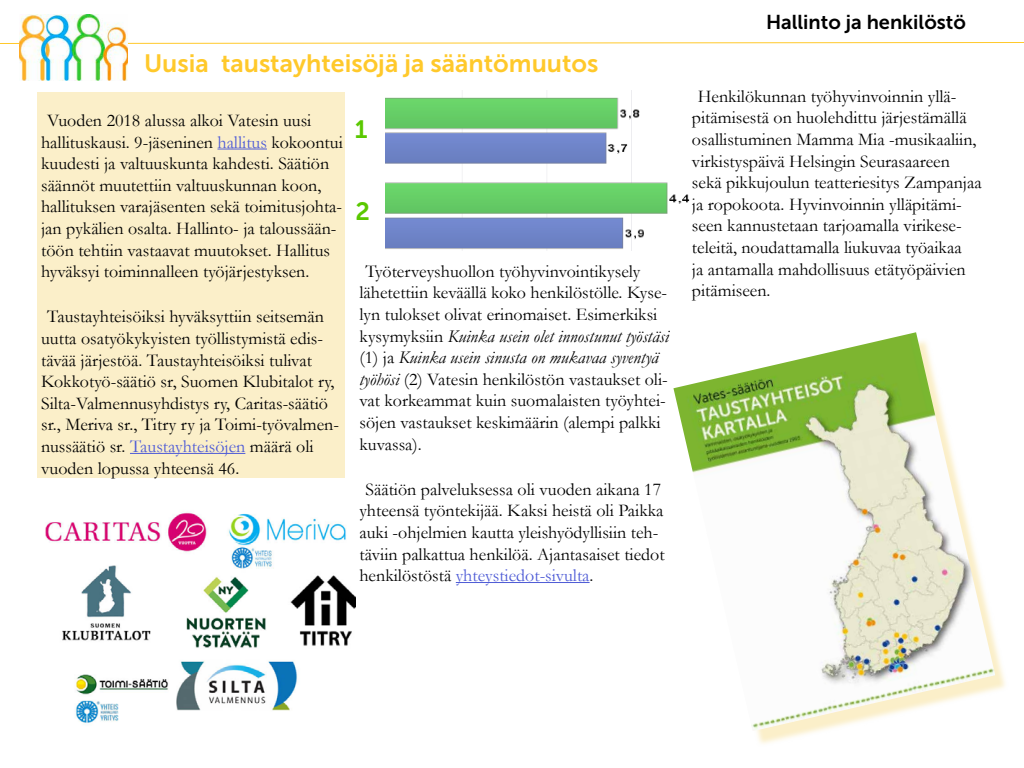
<style>
.page{position:relative;width:1024px;height:768px;background:#fff}
.page>*{position:absolute;margin:0;border:0;box-sizing:border-box;transform-origin:0 0}
.t1{font:25px "Museo Sans 700";color:#ffc92b}
.t2{font:25px "Museo Sans 700";color:#5ac800}
.t3{font:20px "Museo Sans 700";color:#000}
.t4{font:18px/21.6px "Garamond";color:#000}
.s1{color:#4f5cd6}
.s2{font-style:italic}
</style>
<div class="page">
<svg style="left:0;top:42px;width:1024px;height:2px;background:#ffe394"></svg>
<svg style="left:757px;top:640px;width:248px;height:104px"></svg>
<img style="left:673px;top:332px;width:322px;height:399px">
<img style="left:386px;top:90px;width:304px;height:161px">
<div style="left:37px;top:92px;width:307px;height:385px;background:#fbefc9"></div>
<hr style="left:217px;top:149px;width:50px;height:1px;background:#4f5cd6">
<hr style="left:130px;top:453px;width:115px;height:1px;background:#4f5cd6">
<hr style="left:456px;top:582px;width:134px;height:1px;background:#4f5cd6">
<img style="left:45px;top:511px;width:310px;height:214px">
<img style="left:19px;top:14px;width:109px;height:66px">
<h1 class="t1" style="left:144px;top:49px;width:456px">Uusia taustayhteisöjä ja sääntömuutos</h1>
<p class="t4" style="left:41px;top:109px;width:303px;text-indent:6px">Vuoden 2018 alussa alkoi Vatesin uusi hallituskausi. 9-jäseninen <span class="s1">hallitus</span> kokoontui kuudesti ja valtuuskunta kahdesti. Säätiön säännöt muutettiin valtuuskunnan koon, hallituksen varajäsenten sekä toimitusjohta&shy;jan pykälien osalta. Hallinto- ja taloussään&shy;töön tehtiin vastaavat muutokset. Hallitus hyväksyi toiminnalleen työjärjestyksen.</p>
<p class="t4" style="left:41px;top:306px;width:300px;text-indent:6px">Taustayhteisöiksi hyväksyttiin seitsemän uutta osatyökykyisten työllistymistä edis&shy;tävää järjestöä. Taustayhteisöiksi tulivat Kokkotyö-säätiö sr, Suomen Klubitalot ry, Silta-Valmennusyhdistys ry, Caritas-säätiö sr., Meriva sr., Titry ry ja Toimi-työvalmen&shy;nussäätiö sr. <span class="s1">Taustayhteisöjen</span> määrä oli vuoden lopussa yhteensä 46.</p>
<h1 class="t2" style="left:355px;top:115px;width:14px">1</h1>
<h1 class="t2" style="left:356px;top:197px;width:16px">2</h1>
<p class="t4" style="left:359px;top:260px;width:311px;text-indent:6px">Työterveyshuollon työhyvinvointikysely lähetettiin keväällä koko henkilöstölle. Kyse&shy;lyn tulokset olivat erinomaiset. Esimerkiksi kysymyksiin <span class="s2">Kuinka usein olet innostunut työstäsi </span>(1) ja <span class="s2">Kuinka usein sinusta on mukavaa syventyä työhösi</span> (2) Vatesin henkilöstön vastaukset oli&shy;vat korkeammat kuin suomalaisten työyhtei&shy;söjen vastaukset keskimäärin (alempi palkki kuvassa).</p>
<p class="t4" style="left:359px;top:478px;width:307px;text-indent:6px">Säätiön palveluksessa oli vuoden aikana 17 yhteensä työntekijää. Kaksi heistä oli Paikka auki -ohjelmien kautta yleishyödyllisiin teh&shy;täviin palkattua henkilöä. Ajantasaiset tiedot henkilöstöstä <span class="s1">yhteystiedot-sivulta</span>.</p>
<p class="t3" style="left:766px;top:11px;width:201px">Hallinto ja henkilöstö</p>
<p class="t4" style="left:692px;top:85px;width:291px;text-indent:6px">Henkilökunnan työhyvinvoinnin yllä&shy;pitämisestä on huolehdittu järjestämällä osallistuminen Mamma Mia -musikaaliin, virkistyspäivä Helsingin Seurasaareen sekä pikkujoulun teatteriesitys Zampanjaa ja ropokoota. Hyvinvoinnin ylläpitämi&shy;seen kannustetaan tarjoamalla virikese&shy;teleitä, noudattamalla liukuvaa työaikaa<br>ja antamalla mahdollisuus etätyöpäivien pitämiseen.</p>
</div>
